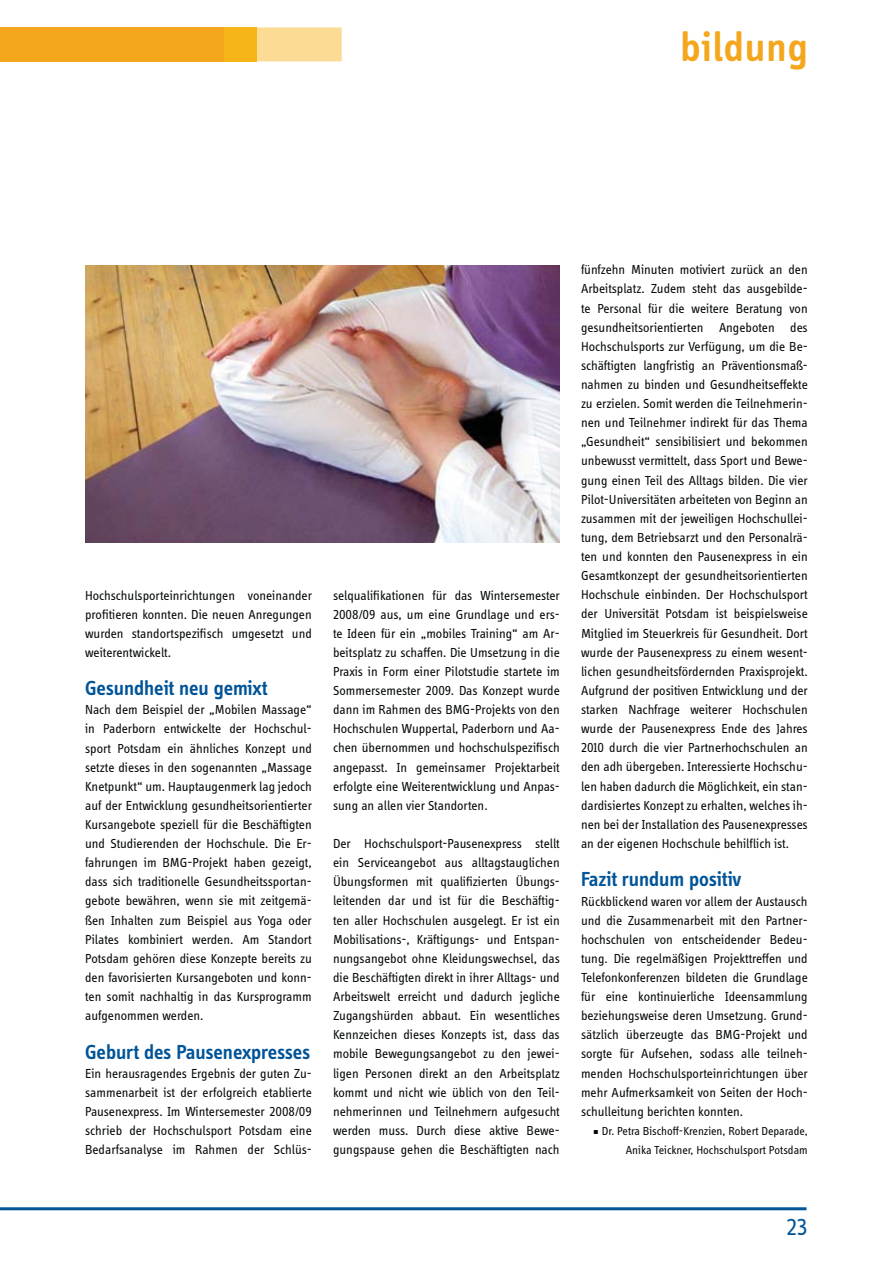
<style>
.page{position:relative;width:893px;height:1263px;background:#fff}
.page>*{position:absolute;margin:0;border:0;box-sizing:border-box;transform-origin:0 0}
.t1{font:600 42px "Info OT Disp";letter-spacing:.025em;color:#f4a71d}
.t2{font:24px "Info OT Disp";color:#005498}
.t3{font:600 21px "Info OT Disp";color:#005498}
.t4{font:13.5px/19px "Info OT Disp";color:#030806;text-align:justify}
.t5{font:12px/19px "Info OT Disp";color:#030806;text-align:right}
.s1{font-size:6px}
</style>
<div class="page">
<hr style="left:0;top:1207px;width:806px;height:3px;background:#005498">
<div style="left:257px;top:27px;width:85px;height:34px;background:#fcdb95"></div>
<div style="left:0;top:27px;width:257px;height:34px;background:#f7b518"></div>
<div style="left:0;top:27px;width:223px;height:34px;background:#f4a71d"></div>
<img style="left:85px;top:265px;width:475px;height:277px">
<h1 class="t1" style="left:680px;top:31px;width:129px">bildung</h1>
<p class="t4" style="left:85px;top:586px;width:228px">Hochschulsporteinrichtungen voneinander profitieren konnten. Die neuen Anregungen wurden standortspezifisch umgesetzt und weiterentwickelt.</p>
<h3 class="t3" style="left:85px;top:680px;width:184px">Gesundheit neu gemixt</h3>
<p class="t4" style="left:85px;top:701px;width:228px">Nach dem Beispiel der „Mobilen Massage“ in Paderborn entwickelte der Hochschul&shy;sport Potsdam ein ähnliches Konzept und setzte dieses in den sogenannten „Massage Knetpunkt“ um. Hauptaugenmerk lag jedoch auf der Entwicklung gesundheitsorientierter Kursangebote speziell für die Beschäftigten und Studierenden der Hochschule. Die Er&shy;fahrungen im BMG-Projekt haben gezeigt, dass sich traditionelle Gesundheitssportan&shy;gebote bewähren, wenn sie mit zeitgemä&shy;ßen Inhalten zum Beispiel aus Yoga oder Pilates kombiniert werden. Am Standort Potsdam gehören diese Konzepte bereits zu den favorisierten Kursangeboten und konn&shy;ten somit nachhaltig in das Kursprogramm aufgenommen werden.</p>
<h3 class="t3" style="left:85px;top:1044px;width:227px">Geburt des Pausenexpresses</h3>
<p class="t4" style="left:85px;top:1064px;width:228px">Ein herausragendes Ergebnis der guten Zu&shy;sammenarbeit ist der erfolgreich etablierte Pausenexpress. Im Wintersemester 2008/09 schrieb der Hochschulsport Potsdam eine Bedarfsanalyse im Rahmen der Schlüs-</p>
<p class="t4" style="left:333px;top:586px;width:228px">selqualifikationen für das Wintersemester 2008/09 aus, um eine Grundlage und ers&shy;te Ideen für ein „mobiles Training“ am Ar&shy;beitsplatz zu schaffen. Die Umsetzung in die Praxis in Form einer Pilotstudie startete im Sommersemester 2009. Das Konzept wurde dann im Rahmen des BMG-Projekts von den Hochschulen Wuppertal, Paderborn und Aa&shy;chen übernommen und hochschulspezifisch angepasst. In gemeinsamer Projektarbeit erfolgte eine Weiterentwicklung und Anpas&shy;sung an allen vier Standorten.</p>
<p class="t4" style="left:333px;top:835px;width:228px">Der Hochschulsport-Pausenexpress stellt ein Serviceangebot aus alltagstauglichen Übungsformen mit qualifizierten Übungs&shy;leitenden dar und ist für die Beschäftig&shy;ten aller Hochschulen ausgelegt. Er ist ein Mobilisations-, Kräftigungs- und Entspan&shy;nungsangebot ohne Kleidungswechsel, das die Beschäftigten direkt in ihrer Alltags- und Arbeitswelt erreicht und dadurch jegliche Zugangshürden abbaut. Ein wesentliches Kennzeichen dieses Konzepts ist, dass das mobile Bewegungsangebot zu den jewei&shy;ligen Personen direkt an den Arbeitsplatz kommt und nicht wie üblich von den Teil&shy;nehmerinnen und Teilnehmern aufgesucht werden muss. Durch diese aktive Bewe&shy;gungspause gehen die Beschäftigten nach</p>
<p class="t4" style="left:581px;top:261px;width:228px">fünfzehn Minuten motiviert zurück an den Arbeitsplatz. Zudem steht das ausgebilde&shy;te Personal für die weitere Beratung von gesundheitsorientierten Angeboten des Hochschulsports zur Verfügung, um die Be&shy;schäftigten langfristig an Präventionsmaß&shy;nahmen zu binden und Gesundheitseffekte zu erzielen. Somit werden die Teilnehmerin&shy;nen und Teilnehmer indirekt für das Thema „Gesundheit“ sensibilisiert und bekommen unbewusst vermittelt, dass Sport und Bewe&shy;gung einen Teil des Alltags bilden. Die vier Pilot-Universitäten arbeiteten von Beginn an zusammen mit der jeweiligen Hochschullei&shy;tung, dem Betriebsarzt und den Personalrä&shy;ten und konnten den Pausenexpress in ein Gesamtkonzept der gesundheitsorientierten Hochschule einbinden. Der Hochschulsport der Universität Potsdam ist beispielsweise Mitglied im Steuerkreis für Gesundheit. Dort wurde der Pausenexpress zu einem wesent&shy;lichen gesundheitsfördernden Praxisprojekt.<br>Aufgrund der positiven Entwicklung und der starken Nachfrage weiterer Hochschulen wurde der Pausenexpress Ende des Jahres 2010 durch die vier Partnerhochschulen an den adh übergeben. Interessierte Hochschu&shy;len haben dadurch die Möglichkeit, ein stan&shy;dardisiertes Konzept zu erhalten, welches ih&shy;nen bei der Installation des Pausenexpresses an der eigenen Hochschule behilflich ist.</p>
<h3 class="t3" style="left:581px;top:871px;width:162px">Fazit rundum positiv</h3>
<p class="t4" style="left:581px;top:892px;width:228px">Rückblickend waren vor allem der Austausch und die Zusammenarbeit mit den Partner&shy;hochschulen von entscheidender Bedeu&shy;tung. Die regelmäßigen Projekttreffen und Telefonkonferenzen bildeten die Grundlage für eine kontinuierliche Ideensammlung beziehungsweise deren Umsetzung. Grund&shy;sätzlich überzeugte das BMG-Projekt und sorgte für Aufsehen, sodass alle teilneh&shy;menden Hochschulsporteinrichtungen über mehr Aufmerksamkeit von Seiten der Hoch&shy;schulleitung berichten konnten.</p>
<p class="t5" style="left:593px;top:1122px;width:216px"><span class="s1">▪</span> Dr. Petra Bischoff-Krenzien, Robert Deparade,<br>Anika Teickner, Hochschulsport Potsdam</p>
<h2 class="t2" style="left:786px;top:1218px;width:23px">23</h2>
</div>
